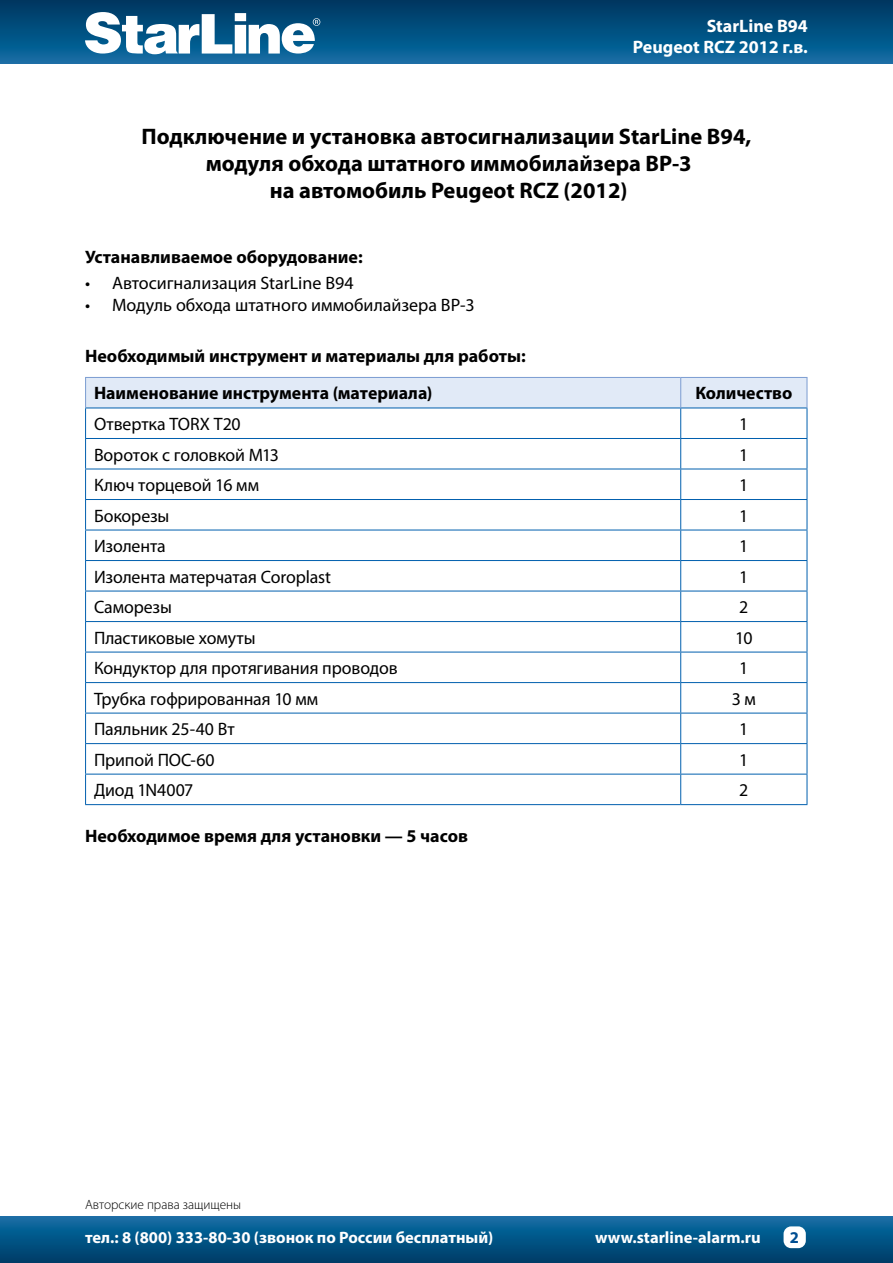
<style>
.page{position:relative;width:893px;height:1263px;background:#fff}
.page>*{position:absolute;margin:0;border:0;box-sizing:border-box;transform-origin:0 0}
.t1{font:700 22.5px/27px "Myriad Pro";color:#000;text-align:center}
.t2{font:18px "Myriad Pro";letter-spacing:-.005em;color:#000}
.t3{font:700 18px/37px "Myriad Pro";color:#000}
.t4{font:700 18px/21.6px "Myriad Pro";color:#fff;text-align:right}
.t5{font:700 16.5px "Myriad Pro";color:#fff}
.t6{font:700 16.5px "Myriad Pro";color:#004e92}
.t7{font:300 13.5px "Myriad Pro";color:#000}
</style>
<div class="page">
<div style="left:0;top:0;width:893px;height:64px;background:linear-gradient(to bottom,#00365f,#0e6da5)"></div>
<div style="left:0;top:1216px;width:893px;height:47px;background:linear-gradient(to bottom,#106fa7,#003b66)"></div>
<svg style="left:85px;top:12px;width:235px;height:42px"></svg>
<div style="left:783px;top:1226px;width:23px;height:22px;background:#fff;border-radius:8px"></div>
<svg style="left:86px;top:408px;width:721px;height:396px"></svg>
<hr style="left:680px;top:408px;width:1px;height:30px;background:#005fae">
<hr style="left:85px;top:438px;width:596px;height:1px;background:#005fae">
<hr style="left:681px;top:438px;width:126px;height:1px;background:#005fae">
<svg style="left:680px;top:439px;width:1px;height:29px"></svg>
<hr style="left:85px;top:468px;width:596px;height:1px;background:#005fae">
<hr style="left:681px;top:468px;width:126px;height:1px;background:#005fae">
<hr style="left:680px;top:469px;width:1px;height:30px;background:#005fae">
<hr style="left:85px;top:499px;width:596px;height:1px;background:#005fae">
<hr style="left:681px;top:499px;width:126px;height:1px;background:#005fae">
<hr style="left:680px;top:500px;width:1px;height:30px;background:#005fae">
<hr style="left:85px;top:530px;width:596px;height:1px;background:#005fae">
<hr style="left:681px;top:530px;width:126px;height:1px;background:#005fae">
<hr style="left:680px;top:530px;width:1px;height:30px;background:#005fae">
<hr style="left:85px;top:560px;width:596px;height:1px;background:#005fae">
<hr style="left:681px;top:560px;width:126px;height:1px;background:#005fae">
<hr style="left:680px;top:561px;width:1px;height:30px;background:#005fae">
<hr style="left:85px;top:591px;width:596px;height:1px;background:#005fae">
<hr style="left:681px;top:591px;width:126px;height:1px;background:#005fae">
<hr style="left:680px;top:591px;width:1px;height:30px;background:#005fae">
<hr style="left:85px;top:621px;width:596px;height:1px;background:#005fae">
<hr style="left:681px;top:621px;width:126px;height:1px;background:#005fae">
<hr style="left:680px;top:622px;width:1px;height:30px;background:#005fae">
<hr style="left:85px;top:652px;width:596px;height:1px;background:#005fae">
<hr style="left:681px;top:652px;width:126px;height:1px;background:#005fae">
<hr style="left:680px;top:652px;width:1px;height:30px;background:#005fae">
<hr style="left:85px;top:682px;width:596px;height:1px;background:#005fae">
<hr style="left:681px;top:682px;width:126px;height:1px;background:#005fae">
<hr style="left:680px;top:683px;width:1px;height:30px;background:#005fae">
<hr style="left:85px;top:713px;width:596px;height:1px;background:#005fae">
<hr style="left:681px;top:713px;width:126px;height:1px;background:#005fae">
<hr style="left:680px;top:713px;width:1px;height:30px;background:#005fae">
<hr style="left:85px;top:743px;width:596px;height:1px;background:#005fae">
<hr style="left:681px;top:743px;width:126px;height:1px;background:#005fae">
<hr style="left:680px;top:744px;width:1px;height:30px;background:#005fae">
<hr style="left:85px;top:774px;width:596px;height:1px;background:#005fae">
<hr style="left:681px;top:774px;width:126px;height:1px;background:#005fae">
<hr style="left:680px;top:774px;width:1px;height:30px;background:#005fae">
<hr style="left:85px;top:804px;width:596px;height:1px;background:#005fae">
<hr style="left:681px;top:804px;width:126px;height:1px;background:#005fae">
<svg style="left:85px;top:377px;width:722px;height:31px;background:#d9e5f4"></svg>
<hr style="left:85px;top:408px;width:1px;height:30px;background:#005fae">
<hr style="left:807px;top:408px;width:1px;height:30px;background:#005fae">
<svg style="left:85px;top:439px;width:1px;height:29px"></svg>
<svg style="left:807px;top:439px;width:1px;height:29px"></svg>
<hr style="left:85px;top:469px;width:1px;height:30px;background:#005fae">
<hr style="left:807px;top:469px;width:1px;height:30px;background:#005fae">
<hr style="left:85px;top:500px;width:1px;height:30px;background:#005fae">
<hr style="left:807px;top:500px;width:1px;height:30px;background:#005fae">
<hr style="left:85px;top:530px;width:1px;height:30px;background:#005fae">
<hr style="left:807px;top:530px;width:1px;height:30px;background:#005fae">
<hr style="left:85px;top:561px;width:1px;height:30px;background:#005fae">
<hr style="left:807px;top:561px;width:1px;height:30px;background:#005fae">
<hr style="left:85px;top:591px;width:1px;height:30px;background:#005fae">
<hr style="left:807px;top:591px;width:1px;height:30px;background:#005fae">
<hr style="left:85px;top:622px;width:1px;height:30px;background:#005fae">
<hr style="left:807px;top:622px;width:1px;height:30px;background:#005fae">
<hr style="left:85px;top:652px;width:1px;height:30px;background:#005fae">
<hr style="left:807px;top:652px;width:1px;height:30px;background:#005fae">
<hr style="left:85px;top:683px;width:1px;height:30px;background:#005fae">
<hr style="left:807px;top:683px;width:1px;height:30px;background:#005fae">
<hr style="left:85px;top:713px;width:1px;height:30px;background:#005fae">
<hr style="left:807px;top:713px;width:1px;height:30px;background:#005fae">
<hr style="left:85px;top:744px;width:1px;height:30px;background:#005fae">
<hr style="left:807px;top:744px;width:1px;height:30px;background:#005fae">
<hr style="left:85px;top:774px;width:1px;height:30px;background:#005fae">
<hr style="left:807px;top:774px;width:1px;height:30px;background:#005fae">
<p class="t4" style="left:633px;top:14px;width:177px">StarLine B94<br>Peugeot RCZ 2012 г.в.</p>
<p class="t1" style="left:142px;top:123px;width:611px">Подключение и установка автосигнализации StarLine В94, модуля обхода штатного иммобилайзера ВР-3<br>на автомобиль Peugeot RCZ (2012)</p>
<p class="t3" style="left:85px;top:238px;width:279px">Устанавливаемое оборудование:</p>
<p class="t2" style="left:85px;top:272px;width:270px">• Автосигнализация StarLine B94</p>
<p class="t2" style="left:85px;top:294px;width:391px">• Модуль обхода штатного иммобилайзера ВР-3</p>
<p class="t3" style="left:94px;top:337px;width:433px;text-indent:-9px">Необходимый инструмент и материалы для работы:<br>Наименование инструмента (материала)</p>
<p class="t3" style="left:695px;top:374px;width:98px">Количество</p>
<p class="t2" style="left:94px;top:413px;width:148px">Отвертка TORX T20</p>
<p class="t2" style="left:739px;top:413px;width:11px">1</p>
<p class="t2" style="left:94px;top:443px;width:186px">Вороток с головкой М13</p>
<p class="t2" style="left:739px;top:443px;width:11px">1</p>
<p class="t2" style="left:94px;top:474px;width:167px">Ключ торцевой 16 мм</p>
<p class="t2" style="left:739px;top:474px;width:11px">1</p>
<p class="t2" style="left:94px;top:504px;width:77px">Бокорезы</p>
<p class="t2" style="left:739px;top:504px;width:11px">1</p>
<p class="t2" style="left:94px;top:535px;width:73px">Изолента</p>
<p class="t2" style="left:739px;top:535px;width:11px">1</p>
<p class="t2" style="left:94px;top:565px;width:239px">Изолента матерчатая Coroplast</p>
<p class="t2" style="left:739px;top:565px;width:11px">1</p>
<p class="t2" style="left:94px;top:596px;width:79px">Саморезы</p>
<p class="t2" style="left:739px;top:596px;width:11px">2</p>
<p class="t2" style="left:94px;top:626px;width:163px">Пластиковые хомуты</p>
<p class="t2" style="left:735px;top:626px;width:19px">10</p>
<p class="t2" style="left:94px;top:657px;width:305px">Кондуктор для протягивания проводов</p>
<p class="t2" style="left:739px;top:657px;width:11px">1</p>
<p class="t2" style="left:94px;top:687px;width:226px">Трубка гофрированная 10 мм</p>
<p class="t2" style="left:732px;top:687px;width:26px">3м</p>
<p class="t2" style="left:94px;top:718px;width:142px">Паяльник 25-40 Вт</p>
<p class="t2" style="left:739px;top:718px;width:11px">1</p>
<p class="t2" style="left:94px;top:748px;width:122px">Припой ПОС-60</p>
<p class="t2" style="left:739px;top:748px;width:11px">1</p>
<p class="t2" style="left:94px;top:779px;width:101px">Диод 1N4007</p>
<p class="t2" style="left:739px;top:779px;width:11px">2</p>
<p class="t3" style="left:85px;top:817px;width:384px">Необходимое время для установки — 5 часов</p>
<p class="t7" style="left:85px;top:1197px;width:158px">Авторские права защищены</p>
<p class="t5" style="left:85px;top:1227px;width:410px">тел.: 8 (800) 333-80-30 (звонок по России бесплатный)</p>
<p class="t5" style="left:595px;top:1227px;width:167px">www.starline-alarm.ru</p>
<p class="t6" style="left:790px;top:1226px;width:11px">2</p>
</div>
